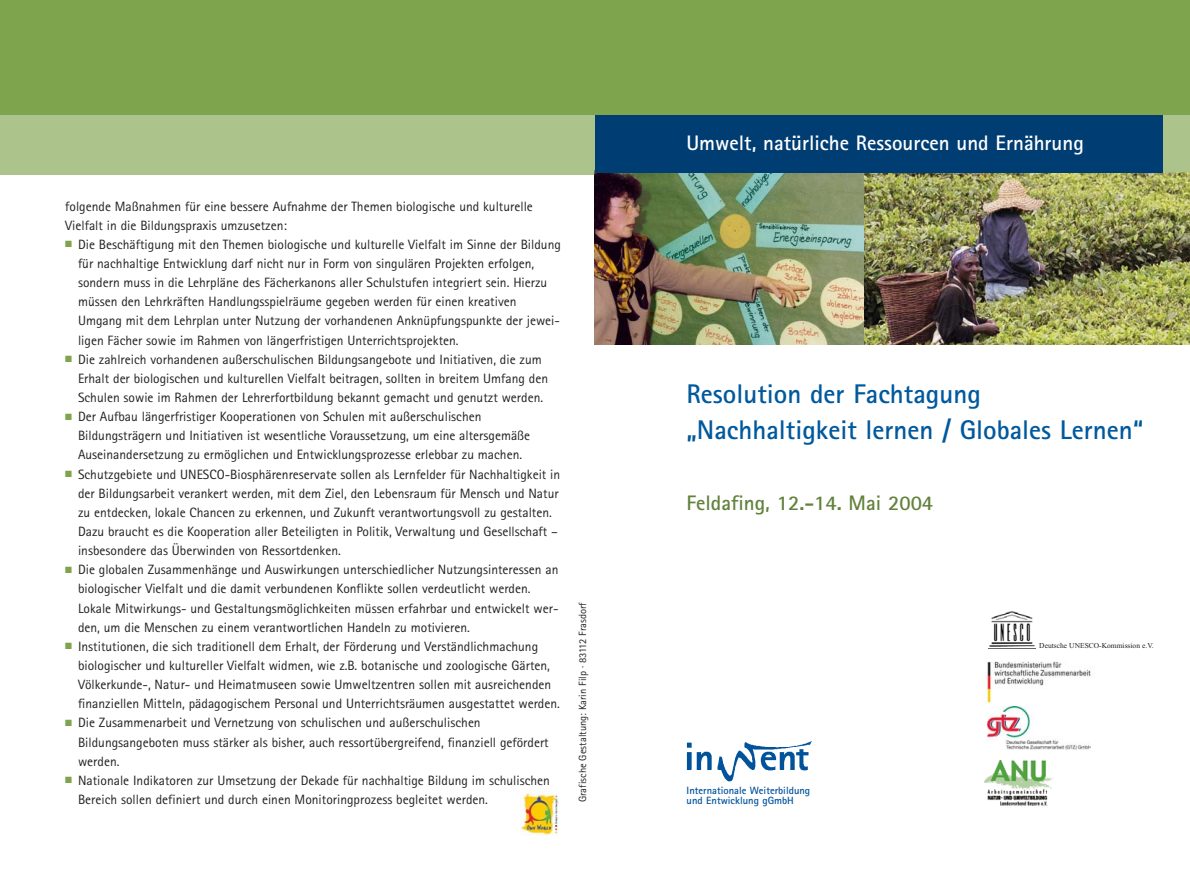
<style>
.page{position:relative;width:1190px;height:893px;background:#fff}
.page>*{position:absolute;margin:0;border:0;box-sizing:border-box;transform-origin:0 0}
.t1{font:700 27px/36px "Rotis Sans Serif";color:#00599d}
.t2{font:700 21px "Rotis Sans Serif";color:#fff}
.t3{font:700 21px "Rotis Sans Serif";color:#62823c}
.t4{font:13.5px/19.2px "Rotis Sans Serif";color:#231f20}
.t5{font:700 10.5px/10.5px "Rotis Sans Serif";color:#00529b}
.t6{font:10.5px "Rotis Sans Serif";color:#231f20}
.t7{font:7.5px "Times New Roman";color:#231f20}
.s1{color:#7ea44d}
</style>
<div class="page">
<div style="left:0;top:115px;width:1189px;height:59px;background:#acc38c"></div>
<img style="left:863px;top:172px;width:326px;height:172px">
<img style="left:594px;top:170px;width:269px;height:175px">
<div style="left:0;top:0;width:1189px;height:115px;background:#7ea44d"></div>
<img style="left:686px;top:741px;width:126px;height:41px">
<div style="left:595px;top:115px;width:567px;height:57px;background:#003d73"></div>
<img style="left:985px;top:661px;width:106px;height:43px">
<img style="left:987px;top:706px;width:103px;height:43px">
<svg style="left:988px;top:611px;width:46px;height:38px"></svg>
<img style="left:988px;top:612px;width:47px;height:36px">
<img style="left:984px;top:760px;width:68px;height:45px">
<img style="left:520px;top:791px;width:38px;height:44px">
<p class="t4" style="left:65px;top:198px;width:469px">folgende Maßnahmen für eine bessere Aufnahme der Themen biologische und kulturelle<br>Vielfalt in die Bildungspraxis umzusetzen:</p>
<p class="t4" style="left:78px;top:236px;width:484px;text-indent:-13px"><span class="s1">■</span> Die Beschäftigung mit den Themen biologische und kulturelle Vielfalt im Sinne der Bildung für nachhaltige Entwicklung darf nicht nur in Form von singulären Projekten erfolgen, sondern muss in die Lehrpläne des Fächerkanons aller Schulstufen integriert sein. Hierzu müssen den Lehrkräften Handlungsspielräume gegeben werden für einen kreativen Umgang mit dem Lehrplan unter Nutzung der vorhandenen Anknüpfungspunkte der jewei&shy;ligen Fächer sowie im Rahmen von längerfristigen Unterrichtsprojekten.</p>
<p class="t4" style="left:78px;top:351px;width:471px;text-indent:-13px"><span class="s1">■</span> Die zahlreich vorhandenen außerschulischen Bildungsangebote und Initiativen, die zum<br>Erhalt der biologischen und kulturellen Vielfalt beitragen, sollten in breitem Umfang den<br>Schulen sowie im Rahmen der Lehrerfortbildung bekannt gemacht und genutzt werden.</p>
<p class="t4" style="left:78px;top:408px;width:454px;text-indent:-13px"><span class="s1">■</span> Der Aufbau längerfristiger Kooperationen von Schulen mit außerschulischen<br>Bildungsträgern und Initiativen ist wesentliche Voraussetzung, um eine altersgemäße<br>Auseinandersetzung zu ermöglichen und Entwicklungsprozesse erlebbar zu machen.</p>
<p class="t4" style="left:78px;top:466px;width:484px;text-indent:-13px"><span class="s1">■</span> Schutzgebiete und UNESCO-Biosphärenreservate sollen als Lernfelder für Nachhaltigkeit in der Bildungsarbeit verankert werden, mit dem Ziel, den Lebensraum für Mensch und Natur zu entdecken, lokale Chancen zu erkennen, und Zukunft verantwortungsvoll zu gestalten.<br>Dazu braucht es die Kooperation aller Beteiligten in Politik, Verwaltung und Gesellschaft – insbesondere das Überwinden von Ressortdenken.</p>
<p class="t4" style="left:78px;top:561px;width:482px;text-indent:-13px"><span class="s1">■</span> Die globalen Zusammenhänge und Auswirkungen unterschiedlicher Nutzungsinteressen an biologischer Vielfalt und die damit verbundenen Konflikte sollen verdeutlicht werden.<br>Lokale Mitwirkungs- und Gestaltungsmöglichkeiten müssen erfahrbar und entwickelt wer&shy;den, um die Menschen zu einem verantwortlichen Handeln zu motivieren.</p>
<p class="t4" style="left:78px;top:638px;width:483px;text-indent:-13px"><span class="s1">■</span> Institutionen, die sich traditionell dem Erhalt, der Förderung und Verständlichmachung biologischer und kultureller Vielfalt widmen, wie z.B. botanische und zoologische Gärten, Völkerkunde-, Natur- und Heimatmuseen sowie Umweltzentren sollen mit ausreichenden finanziellen Mitteln, pädagogischem Personal und Unterrichtsräumen ausgestattet werden.</p>
<p class="t4" style="left:78px;top:714px;width:472px;text-indent:-13px"><span class="s1">■</span> Die Zusammenarbeit und Vernetzung von schulischen und außerschulischen<br>Bildungsangeboten muss stärker als bisher, auch ressortübergreifend, finanziell gefördert werden.</p>
<p class="t4" style="left:78px;top:772px;width:473px;text-indent:-13px"><span class="s1">■</span> Nationale Indikatoren zur Umsetzung der Dekade für nachhaltige Bildung im schulischen<br>Bereich sollen definiert und durch einen Monitoringprozess begleitet werden.</p>
<p class="t6" style="left:579px;top:802px;width:201px;rotate:-90deg">Grafische Gestaltung: Karin Filp · 83112 Frasdorf</p>
<h2 class="t2" style="left:686px;top:135px;width:399px">Umwelt, natürliche Ressourcen und Ernährung</h2>
<h1 class="t1" style="left:686px;top:378px;width:458px">Resolution der Fachtagung „Nachhaltigkeit lernen / Globales Lernen“</h1>
<h2 class="t3" style="left:686px;top:495px;width:248px">Feldafing, 12.-14. Mai 2004</h2>
<p class="t5" style="left:686px;top:785px;width:125px">Internationale Weiterbildung und Entwicklung gGmbH</p>
<p class="t7" style="left:1039px;top:642px;width:116px">Deutsche UNESCO-Kommission e.V.</p>
</div>
